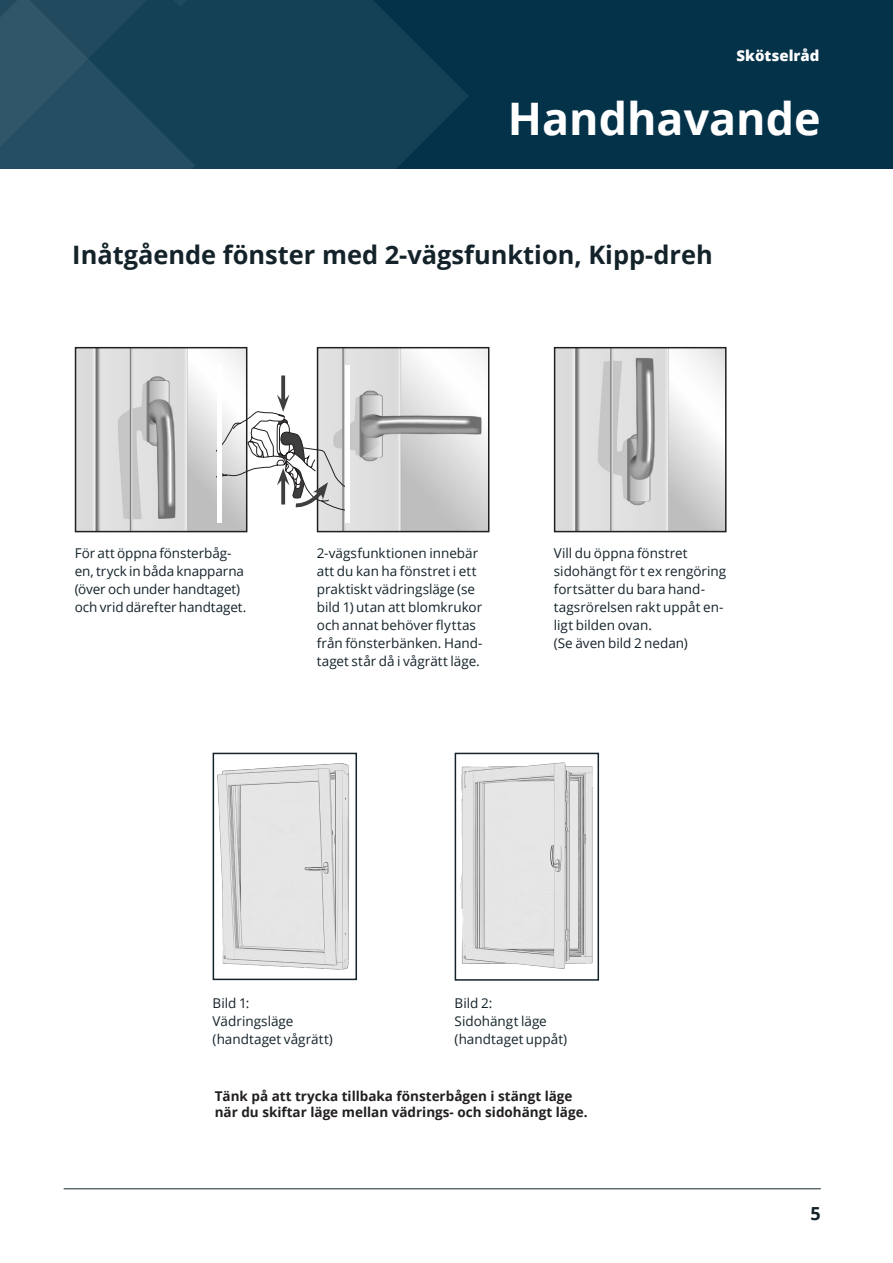
<style>
.page{position:relative;width:893px;height:1263px;background:#fff}
.page>*{position:absolute;margin:0;border:0;box-sizing:border-box;transform-origin:0 0}
._01_Headline_Large{font:700 44.85px "Open Sans";color:#fff}
._01_Headline_Medium{font:700 25.35px "Open Sans";color:#14232a}
.Mellanrubrik{font:700 18px "Open Sans";color:#14232a}
._01_Headline_Large-2{font:800 15px "Open Sans";color:#fff}
._03_Body_text_first{font:13.5px/18px "Open Sans";color:#14232a}
.t1{font:700 13.5px "Open Sans";color:#231f20}
</style>
<div class="page">
<div style="left:0;top:0;width:893px;height:168px;background:#033249"></div>
<svg style="left:195px;top:0;width:274px;height:370px"></svg>
<svg style="left:0;top:0;width:369px;height:225px"></svg>
<img style="left:460px;top:762px;width:133px;height:207px">
<div style="left:455px;top:753px;width:144px;height:228px;border:2px solid #14232a"></div>
<img style="left:217px;top:763px;width:133px;height:207px">
<div style="left:213px;top:753px;width:144px;height:227px;border:2px solid #14232a"></div>
<img style="left:78px;top:350px;width:166px;height:179px">
<div style="left:75px;top:347px;width:172px;height:185px;border:2px solid #231f20"></div>
<img style="left:320px;top:350px;width:166px;height:179px">
<div style="left:317px;top:347px;width:172px;height:185px;border:2px solid #231f20"></div>
<img style="left:557px;top:350px;width:166px;height:179px">
<div style="left:554px;top:347px;width:172px;height:185px;border:2px solid #231f20"></div>
<svg style="left:281px;top:375px;width:4px;height:20px"></svg>
<svg style="left:222px;top:395px;width:123px;height:117px"></svg>
<div style="left:217px;top:366px;width:5px;height:157px;background:#fff"></div>
<div style="left:345px;top:366px;width:5px;height:157px;background:#fff"></div>
<hr style="left:64px;top:1188px;width:756px;height:1px;background:#14232a">
<p class="_01_Headline_Large-2" style="left:737px;top:44px;width:84px">Skötselråd</p>
<p class="_01_Headline_Large" style="left:508px;top:87px;width:314px">Handhavande</p>
<p class="_01_Headline_Medium" style="left:72px;top:236px;width:642px">Inåtgående fönster med 2-vägsfunktion, Kipp-dreh</p>
<p class="_03_Body_text_first" style="left:75px;top:544px;width:173px">För att öppna fönsterbåg&shy;en, tryck in båda knapparna (över och under handtaget) och vrid därefter handtaget.</p>
<p class="_03_Body_text_first" style="left:317px;top:544px;width:167px">2-vägsfunktionen innebär att du kan ha fönstret i ett praktiskt vädringsläge (se bild 1) utan att blomkrukor och annat behöver flyttas från fönsterbänken. Hand&shy;taget står då i vågrätt läge.</p>
<p class="_03_Body_text_first" style="left:554px;top:544px;width:135px">Vill du öppna fönstret</p>
<p class="_03_Body_text_first" style="left:554px;top:562px;width:174px">sidohängt för t ex rengöring fortsätter du bara hand&shy;tagsrörelsen rakt uppåt en&shy;ligt bilden ovan.</p>
<p class="_03_Body_text_first" style="left:554px;top:634px;width:135px">(Se även bild 2 nedan)</p>
<p class="_03_Body_text_first" style="left:213px;top:994px;width:38px">Bild 1:</p>
<p class="_03_Body_text_first" style="left:213px;top:1012px;width:82px">Vädringsläge</p>
<p class="_03_Body_text_first" style="left:213px;top:1030px;width:122px">(handtaget vågrätt)</p>
<p class="_03_Body_text_first" style="left:455px;top:994px;width:39px">Bild 2:</p>
<p class="_03_Body_text_first" style="left:455px;top:1012px;width:94px">Sidohängt läge</p>
<p class="_03_Body_text_first" style="left:455px;top:1030px;width:114px">(handtaget uppåt)</p>
<p class="t1" style="left:215px;top:1086px;width:359px">Tänk på att trycka tillbaka fönsterbågen i stängt läge</p>
<p class="t1" style="left:215px;top:1103px;width:374px">när du skiftar läge mellan vädrings- och sidohängt läge.</p>
<p class="Mellanrubrik" style="left:810px;top:1201px;width:12px">5</p>
</div>
